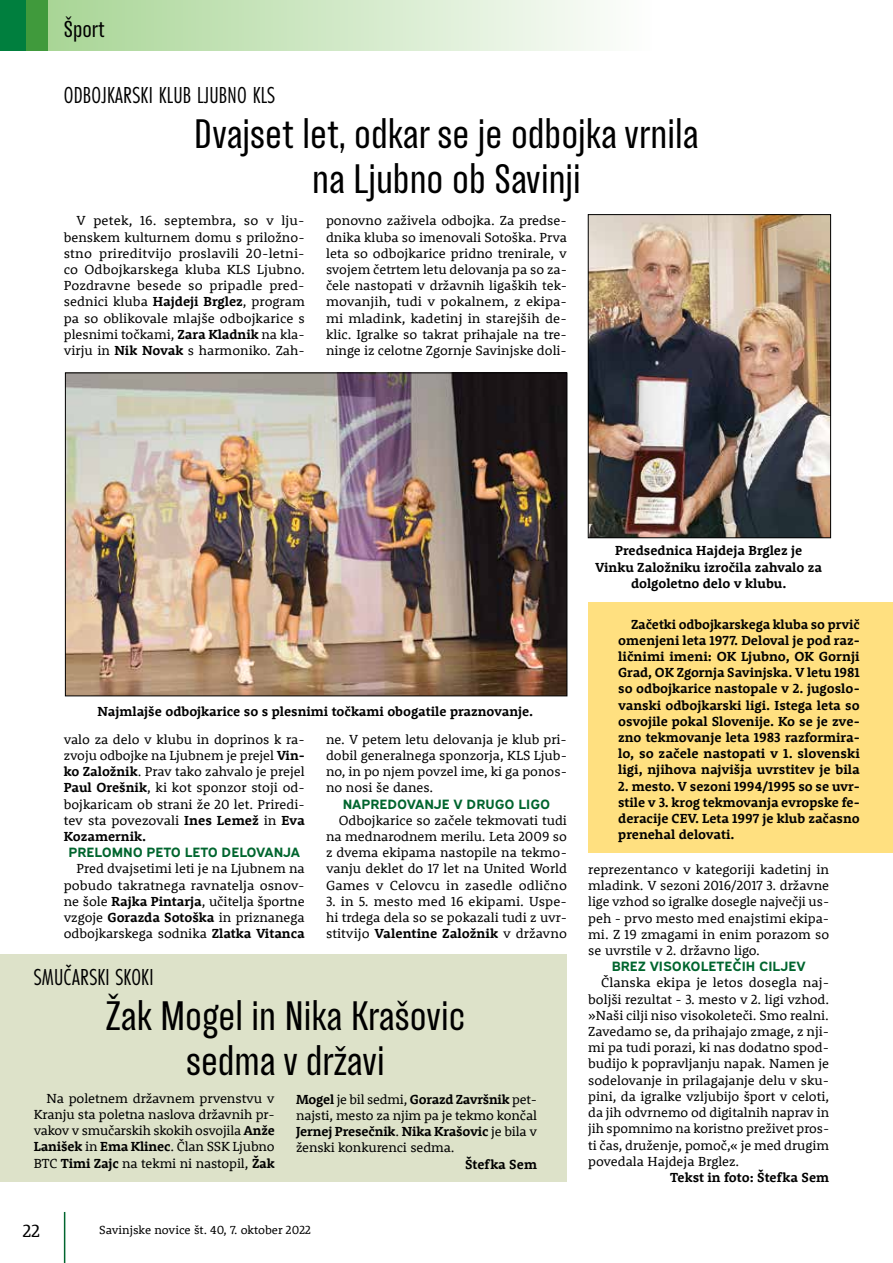
<style>
.page{position:relative;width:893px;height:1263px;background:#fff}
.page>*{position:absolute;margin:0;border:0;box-sizing:border-box;transform-origin:0 0}
.t1{font:37.5px/45px "TT Backwards Sans Regular";color:#000;text-align:center}
.t2{font:24px "Futura PT Cond";letter-spacing:.01em;color:#000}
.t3{font:21px "TT Backwards Sans Regular";color:#000}
.t4{font:18px "Rooney";color:#000}
.t5{font:13.5px/16.2px "Rooney";color:#000;text-align:justify}
.t6{font:700 13.5px/16.2px "Rooney";color:#000;text-align:justify}
.t7{font:700 13.5px "Expressway Rg";color:#00652e}
.t8{font:12px "Rooney";color:#000}
.s1{font-weight:700}
</style>
<div class="page">
<div style="left:0;top:0;width:652px;height:51px;background:linear-gradient(to right,#a2d28e,#fefefd)"></div>
<hr style="left:64px;top:1212px;width:1px;height:51px;background:#00652e">
<div style="left:24px;top:0;width:23px;height:51px;background:#409a3c"></div>
<div style="left:0;top:0;width:26px;height:51px;background:#007f3e"></div>
<div style="left:588px;top:602px;width:305px;height:251px;background:#ffe080"></div>
<div style="left:0;top:954px;width:567px;height:228px;background:#dde2c9"></div>
<img style="left:590px;top:216px;width:239px;height:320px">
<div style="left:588px;top:214px;width:243px;height:324px;border:1px solid #000"></div>
<img style="left:67px;top:375px;width:498px;height:319px">
<div style="left:65px;top:373px;width:502px;height:323px;border:1px solid #000"></div>
<h3 class="t3" style="left:64px;top:15px;width:43px">Šport</h3>
<h2 class="t2" style="left:64px;top:81px;width:213px">ODBOJKARSKI KLUB LJUBNO KLS</h2>
<h1 class="t1" style="left:194px;top:112px;width:506px">Dvajset let, odkar se je odbojka vrnila na Ljubno ob Savinji</h1>
<p class="t5" style="left:64px;top:212px;width:243px;text-indent:13px">V petek, 16. septembra, so v lju&shy;benskem kulturnem domu s priložno&shy;stno prireditvijo proslavili 20-letni&shy;co Odbojkarskega kluba KLS Ljubno.<br>Pozdravne besede so pripadle pred&shy;sednici kluba <span class="s1">Hajdeji Brglez</span>, program pa so oblikovale mlajše odbojkarice s plesnimi točkami, <span class="s1">Zara Kladnik</span> na kla&shy;virju in <span class="s1">Nik Novak</span> s harmoniko. Zah-</p>
<p class="t5" style="left:326px;top:212px;width:243px">ponovno zaživela odbojka. Za predse&shy;dnika kluba so imenovali Sotoška. Prva leta so odbojkarice pridno trenirale, v svojem četrtem letu delovanja pa so za&shy;čele nastopati v državnih ligaških tek&shy;movanjih, tudi v pokalnem, z ekipa&shy;mi mladink, kadetinj in starejših de&shy;klic. Igralke so takrat prihajale na tre&shy;ninge iz celotne Zgornje Savinjske doli-</p>
<p class="t6" style="left:98px;top:703px;width:437px">Najmlajše odbojkarice so s plesnimi točkami obogatile praznovanje.</p>
<p class="t5" style="left:64px;top:731px;width:242px">valo za delo v klubu in doprinos k ra&shy;zvoju odbojke na Ljubnem je prejel <span class="s1">Vin&shy;ko Založnik</span>. Prav tako zahvalo je prejel <span class="s1">Paul Orešnik</span>, ki kot sponzor stoji od&shy;bojkaricam ob strani že 20 let. Priredi&shy;tev sta povezovali <span class="s1">Ines Lemež</span> in <span class="s1">Eva Kozamernik.</span></p>
<p class="t7" style="left:69px;top:842px;width:233px">PRELOMNO PETO LETO DELOVANJA</p>
<p class="t5" style="left:64px;top:860px;width:242px;text-indent:13px">Pred dvajsetimi leti je na Ljubnem na pobudo takratnega ravnatelja osnov&shy;ne šole <span class="s1">Rajka Pintarja</span>, učitelja športne vzgoje <span class="s1">Gorazda Sotoška</span> in priznanega odbojkarskega sodnika <span class="s1">Zlatka Vitanca</span></p>
<p class="t5" style="left:326px;top:731px;width:242px">ne. V petem letu delovanja je klub pri&shy;dobil generalnega sponzorja, KLS Ljub&shy;no, in po njem povzel ime, ki ga ponos&shy;no nosi še danes.</p>
<p class="t7" style="left:343px;top:793px;width:209px">NAPREDOVANJE V DRUGO LIGO</p>
<p class="t5" style="left:326px;top:812px;width:242px;text-indent:13px">Odbojkarice so začele tekmovati tudi na mednarodnem merilu. Leta 2009 so z dvema ekipama nastopile na tekmo&shy;vanju deklet do 17 let na United World Games v Celovcu in zasedle odlično</p>
<p class="t5" style="left:326px;top:893px;width:242px">3. in 5. mesto med 16 ekipami. Uspe&shy;hi trdega dela so se pokazali tudi z uvr&shy;stitvijo <span class="s1">Valentine Založnik</span> v državno</p>
<h2 class="t2" style="left:34px;top:963px;width:121px">SMUČARSKI SKOKI</h2>
<h1 class="t1" style="left:106px;top:994px;width:360px">Žak Mogel in Nika Krašovic sedma v državi</h1>
<p class="t5" style="left:34px;top:1090px;width:242px;text-indent:13px">Na poletnem državnem prvenstvu v Kranju sta poletna naslova državnih pr&shy;vakov v smučarskih skokih osvojila <span class="s1">Anže Lanišek</span> in <span class="s1">Ema Klinec</span>. Član SSK Ljubno BTC <span class="s1">Timi Zajc</span> na tekmi ni nastopil, <span class="s1">Žak</span></p>
<p class="t5" style="left:296px;top:1090px;width:243px"><span class="s1">Mogel</span> je bil sedmi, <span class="s1">Gorazd Završnik</span> pet&shy;najsti, mesto za njim pa je tekmo končal <span class="s1">Jernej Presečnik</span>. <span class="s1">Nika Krašovic</span> je bila v ženski konkurenci sedma.</p>
<p class="t6" style="left:465px;top:1155px;width:73px">Štefka Sem</p>
<h3 class="t4" style="left:23px;top:1219px;width:19px">22</h3>
<p class="t8" style="left:99px;top:1221px;width:213px">Savinjske novice št. 40, 7. oktober 2022</p>
<p class="t6" style="left:595px;top:542px;width:228px;text-align:center">Predsednica Hajdeja Brglez je<br>Vinku Založniku izročila zahvalo za dolgoletno delo v klubu.</p>
<p class="t6" style="left:618px;top:615px;width:243px;text-indent:13px">Začetki odbojkarskega kluba so prvič omenjeni leta 1977. Deloval je pod raz&shy;ličnimi imeni: OK Ljubno, OK Gornji Grad, OK Zgornja Savinjska. V letu 1981 so odbojkarice nastopale v 2. jugoslo&shy;vanski odbojkarski ligi. Istega leta so osvojile pokal Slovenije. Ko se je zve&shy;zno tekmovanje leta 1983 razformira&shy;lo, so začele nastopati v 1. slovenski ligi, njihova najvišja uvrstitev je bila</p>
<p class="t6" style="left:618px;top:777px;width:243px">2. mesto. V sezoni 1994/1995 so se uvr&shy;stile v 3. krog tekmovanja evropske fe&shy;deracije CEV. Leta 1997 je klub začasno prenehal delovati.</p>
<p class="t5" style="left:588px;top:861px;width:242px">reprezentanco v kategoriji kadetinj in mladink. V sezoni 2016/2017 3. državne lige vzhod so igralke dosegle največji us&shy;peh - prvo mesto med enajstimi ekipa&shy;mi. Z 19 zmagami in enim porazom so se uvrstile v 2. državno ligo.</p>
<p class="t7" style="left:612px;top:956px;width:195px">BREZ VISOKOLETEČIH CILJEV</p>
<p class="t5" style="left:588px;top:974px;width:242px;text-indent:13px">Članska ekipa je letos dosegla naj&shy;boljši rezultat - 3. mesto v 2. ligi vzhod. »Naši cilji niso visokoleteči. Smo realni.<br>Zavedamo se, da prihajajo zmage, z nji&shy;mi pa tudi porazi, ki nas dodatno spod&shy;budijo k popravljanju napak. Namen je sodelovanje in prilagajanje delu v sku&shy;pini, da igralke vzljubijo šport v celoti, da jih odvrnemo od digitalnih naprav in jih spomnimo na koristno preživet pros&shy;ti čas, druženje, pomoč,« je med drugim povedala Hajdeja Brglez.</p>
<p class="t6" style="left:670px;top:1169px;width:160px">Tekst in foto: Štefka Sem</p>
</div>
